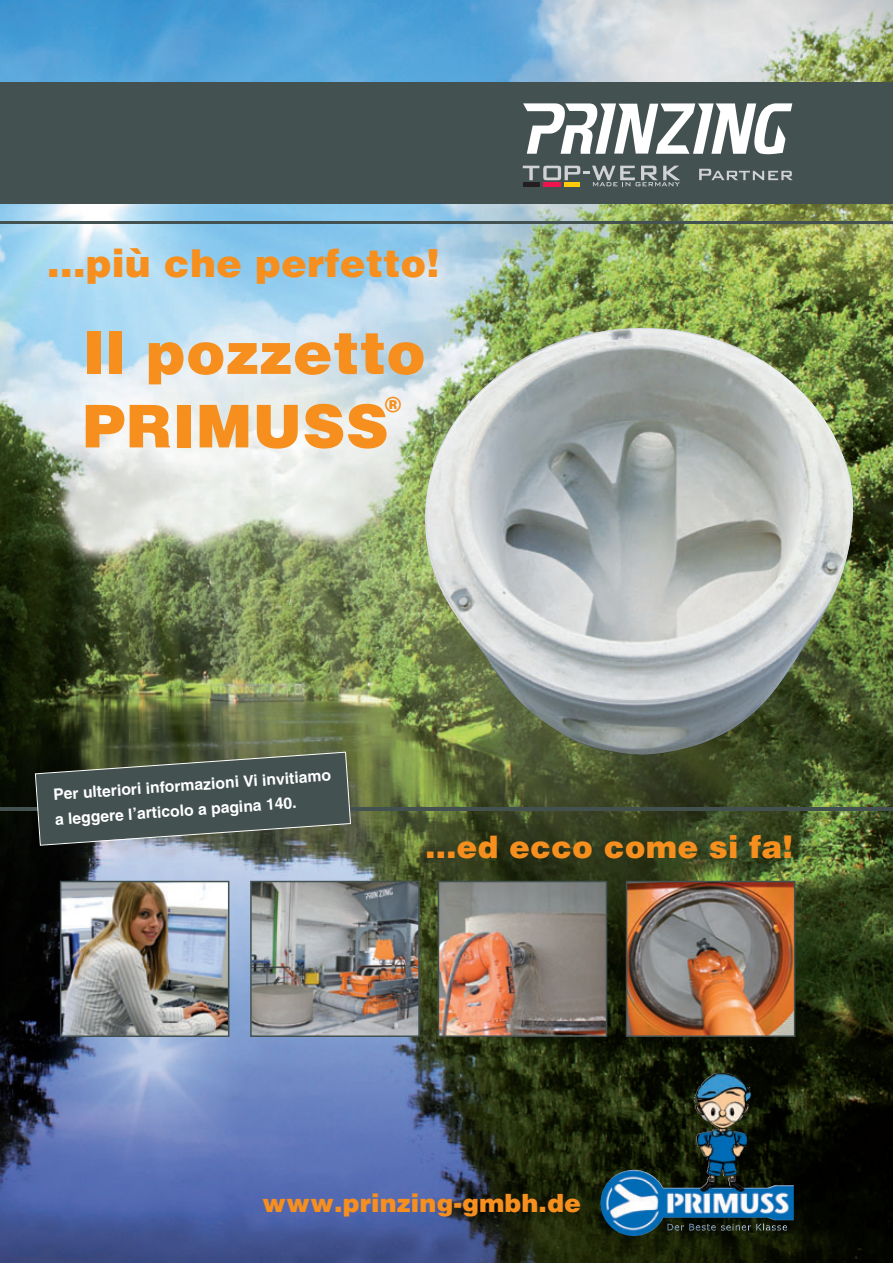
<style>
.page{position:relative;width:893px;height:1263px;background:#fff}
.page>*{position:absolute;margin:0;border:0;box-sizing:border-box;transform-origin:0 0}
.t1{font:900 60px/73.5px "Helvetica";color:#f68f1e}
.t2{font:900 39px "Helvetica";color:#f68f1e}
.t3{font:900 31.5px "Helvetica";color:#f68f1e}
.t4{font:900 25.5px "Helvetica";color:#f68f1e}
.t5{font:900 20.7px "Helvetica";color:#f68f1e}
.t6{font:700 15.75px/24.8px "Helvetica";color:#fff}
</style>
<div class="page">
<img style="left:0;top:0;width:893px;height:1263px">
<img style="left:629px;top:884px;width:163px;height:150px">
<div style="left:626px;top:881px;width:169px;height:156px;border:2px solid #435151"></div>
<img style="left:253px;top:884px;width:164px;height:150px">
<div style="left:250px;top:881px;width:170px;height:156px;border:2px solid #435151"></div>
<img style="left:441px;top:884px;width:163px;height:150px">
<div style="left:438px;top:881px;width:169px;height:156px;border:2px solid #435151"></div>
<img style="left:63px;top:884px;width:163px;height:150px">
<div style="left:60px;top:881px;width:169px;height:156px;border:2px solid #435151"></div>
<img style="left:424px;top:327px;width:430px;height:428px">
<hr style="left:0;top:221px;width:893px;height:2px;background:#435151">
<hr style="left:0;top:807px;width:893px;height:4px;background:#435151">
<div style="left:0;top:82px;width:893px;height:122px;background:#435151"></div>
<svg style="left:523px;top:103px;width:269px;height:51px"></svg>
<svg style="left:699px;top:169px;width:94px;height:11px"></svg>
<svg style="left:523px;top:166px;width:157px;height:20px"></svg>
<img style="left:726px;top:1089px;width:25px;height:62px">
<svg style="left:35px;top:751px;width:316px;height:95px;background:#495550"></svg>
<h2 class="t2" style="left:47px;top:249px;width:394px">…più che perfetto!</h2>
<h1 class="t1" style="left:82px;top:321px;width:345px">Il pozzetto<br>PRIMUSS</h1>
<h3 class="t5" style="left:385px;top:397px;width:18px">®</h3>
<p class="t6" style="left:53px;top:784px;width:280px;rotate:-4deg">Per ulteriori informazioni Vi invitiamo a leggere l’articolo a pagina 140.</p>
<h3 class="t3" style="left:425px;top:835px;width:369px">…ed ecco come si fa!</h3>
<h3 class="t4" style="left:262px;top:1193px;width:321px">www.prinzing-gmbh.de</h3>
</div>
